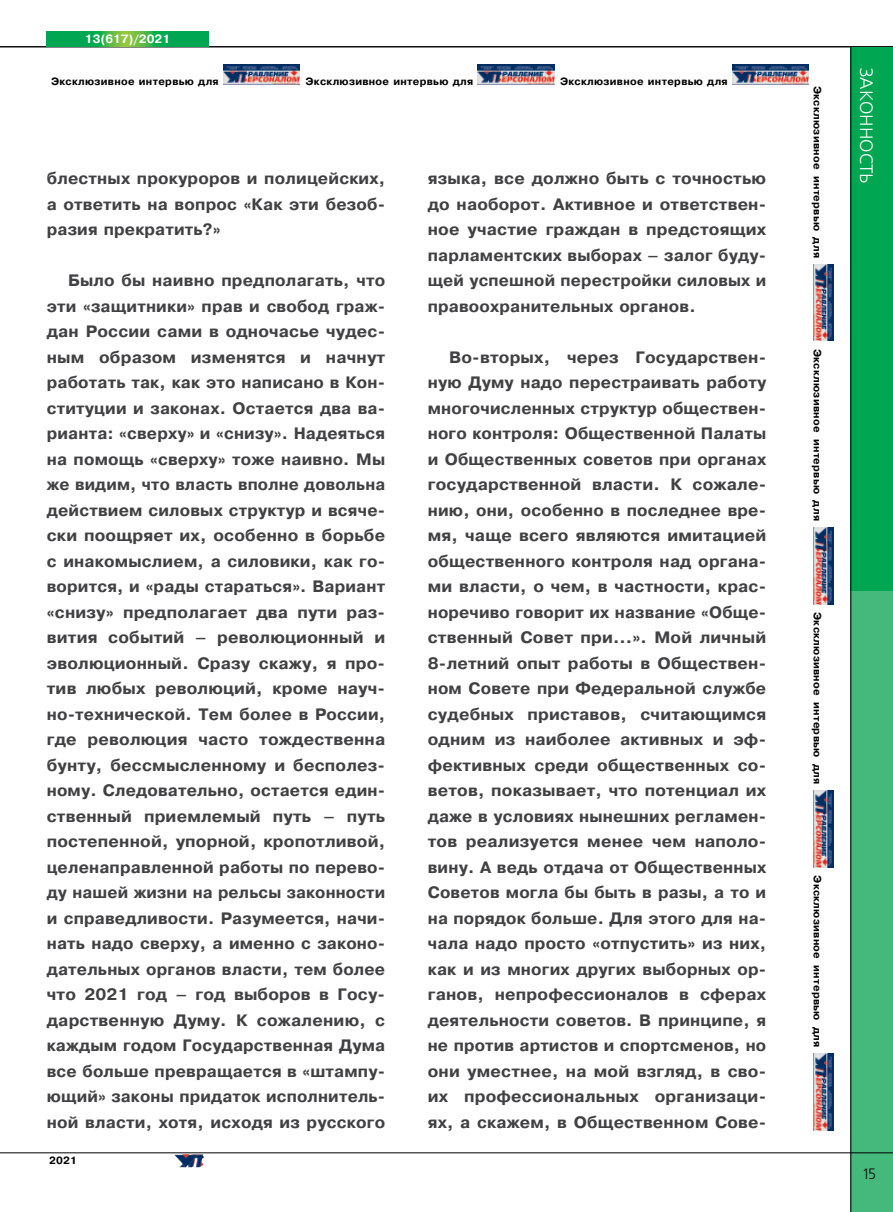
<style>
.page{position:relative;width:893px;height:1212px;background:#fff}
.page>*{position:absolute;margin:0;border:0;box-sizing:border-box;transform-origin:0 0}
.t1{font:18px "Free Set C";color:#fff}
.t2{font:700 16.5px/25.5px "Pragmatica";letter-spacing:.01em;color:#414042;text-align:justify}
.t3{font:15px "Free Set C";color:#000;scale:.9 1}
.t4{font:700 12px "Pragmatica";color:#fff}
.t5{font:700 10.5px "Pragmatica";letter-spacing:.03em;color:#000}
</style>
<div class="page">
<div style="left:850px;top:590px;width:43px;height:622px;background:#45b97c"></div>
<hr style="left:0;top:46px;width:893px;height:1px;background:#000">
<hr style="left:0;top:1152px;width:893px;height:1px;background:#000">
<img style="left:223px;top:65px;width:77px;height:20px">
<img style="left:477px;top:65px;width:77px;height:20px">
<img style="left:732px;top:65px;width:77px;height:20px">
<svg style="left:47px;top:31px;width:161px;height:16px;background:#20ae4c"></svg>
<div style="left:850px;top:47px;width:43px;height:543px;background:#00a651"></div>
<img style="left:814px;top:264px;width:19px;height:77px">
<img style="left:814px;top:527px;width:19px;height:77px">
<img style="left:814px;top:790px;width:19px;height:77px">
<img style="left:814px;top:1053px;width:19px;height:77px">
<hr style="left:850px;top:47px;width:1px;height:1165px;background:#000">
<img style="left:174px;top:1154px;width:30px;height:13px">
<p class="t4" style="left:85px;top:31px;width:87px">13(617)/2021</p>
<p class="t5" style="left:51px;top:74px;width:169px">Эксклюзивное интервью для</p>
<p class="t5" style="left:305px;top:74px;width:169px">Эксклюзивное интервью для</p>
<p class="t5" style="left:560px;top:74px;width:169px">Эксклюзивное интервью для</p>
<p class="t2" style="left:47px;top:166px;width:340px">блестных прокуроров и полицейских, а ответить на вопрос «Как эти безоб&shy;разия прекратить?»</p>
<p class="t2" style="left:47px;top:268px;width:340px;text-indent:21px">Было бы наивно предполагать, что эти «защитники» прав и свобод граж&shy;дан России сами в одночасье чудес&shy;ным образом изменятся и начнут работать так, как это написано в Кон&shy;ституции и законах. Остается два ва&shy;рианта: «сверху» и «снизу». Надеяться на помощь «сверху» тоже наивно. Мы же видим, что власть вполне довольна действием силовых структур и всяче&shy;ски поощряет их, особенно в борьбе с инакомыслием, а силовики, как го&shy;ворится, и «рады стараться». Вариант «снизу» предполагает два пути раз&shy;вития событий – революционный и эволюционный. Сразу скажу, я про&shy;тив любых революций, кроме науч&shy;но-технической. Тем более в России, где революция часто тождественна бунту, бессмысленному и бесполез&shy;ному. Следовательно, остается един&shy;ственный приемлемый путь – путь постепенной, упорной, кропотливой, целенаправленной работы по перево&shy;ду нашей жизни на рельсы законности и справедливости. Разумеется, начи&shy;нать надо сверху, а именно с законо&shy;дательных органов власти, тем более что 2021 год – год выборов в Госу&shy;дарственную Думу. К сожалению, с каждым годом Государственная Дума все больше превращается в «штампу&shy;ющий» законы придаток исполнитель&shy;ной власти, хотя, исходя из русского</p>
<p class="t5" style="left:49px;top:1154px;width:29px">2021</p>
<p class="t2" style="left:428px;top:166px;width:340px">языка, все должно быть с точностью до наоборот. Активное и ответствен&shy;ное участие граждан в предстоящих парламентских выборах – залог буду&shy;щей успешной перестройки силовых и правоохранительных органов.</p>
<p class="t2" style="left:428px;top:344px;width:340px;text-indent:21px">Во-вторых, через Государствен&shy;ную Думу надо перестраивать работу многочисленных структур обществен&shy;ного контроля: Общественной Палаты и Общественных советов при органах государственной власти. К сожале&shy;нию, они, особенно в последнее вре&shy;мя, чаще всего являются имитацией общественного контроля над органа&shy;ми власти, о чем, в частности, крас&shy;норечиво говорит их название «Обще&shy;ственный Совет при…». Мой личный 8-летний опыт работы в Обществен&shy;ном Совете при Федеральной службе судебных приставов, считающимся одним из наиболее активных и эф&shy;фективных среди общественных со&shy;ветов, показывает, что потенциал их даже в условиях нынешних регламен&shy;тов реализуется менее чем наполо&shy;вину. А ведь отдача от Общественных Советов могла бы быть в разы, а то и на порядок больше. Для этого для на&shy;чала надо просто «отпустить» из них, как и из многих других выборных ор&shy;ганов, непрофессионалов в сферах деятельности советов. В принципе, я не против артистов и спортсменов, но они уместнее, на мой взгляд, в сво&shy;их профессиональных организаци&shy;ях, а скажем, в Общественном Сове-</p>
<p class="t5" style="left:824px;top:86px;width:174px;rotate:90deg">Эксклюзивное интервью для</p>
<p class="t5" style="left:824px;top:349px;width:174px;rotate:90deg">Эксклюзивное интервью для</p>
<p class="t5" style="left:824px;top:612px;width:174px;rotate:90deg">Эксклюзивное интервью для</p>
<p class="t5" style="left:824px;top:875px;width:174px;rotate:90deg">Эксклюзивное интервью для</p>
<p class="t1" style="left:876px;top:68px;width:117px;rotate:90deg">Законность</p>
<p class="t3" style="left:863px;top:1165px;width:15px">15</p>
</div>
